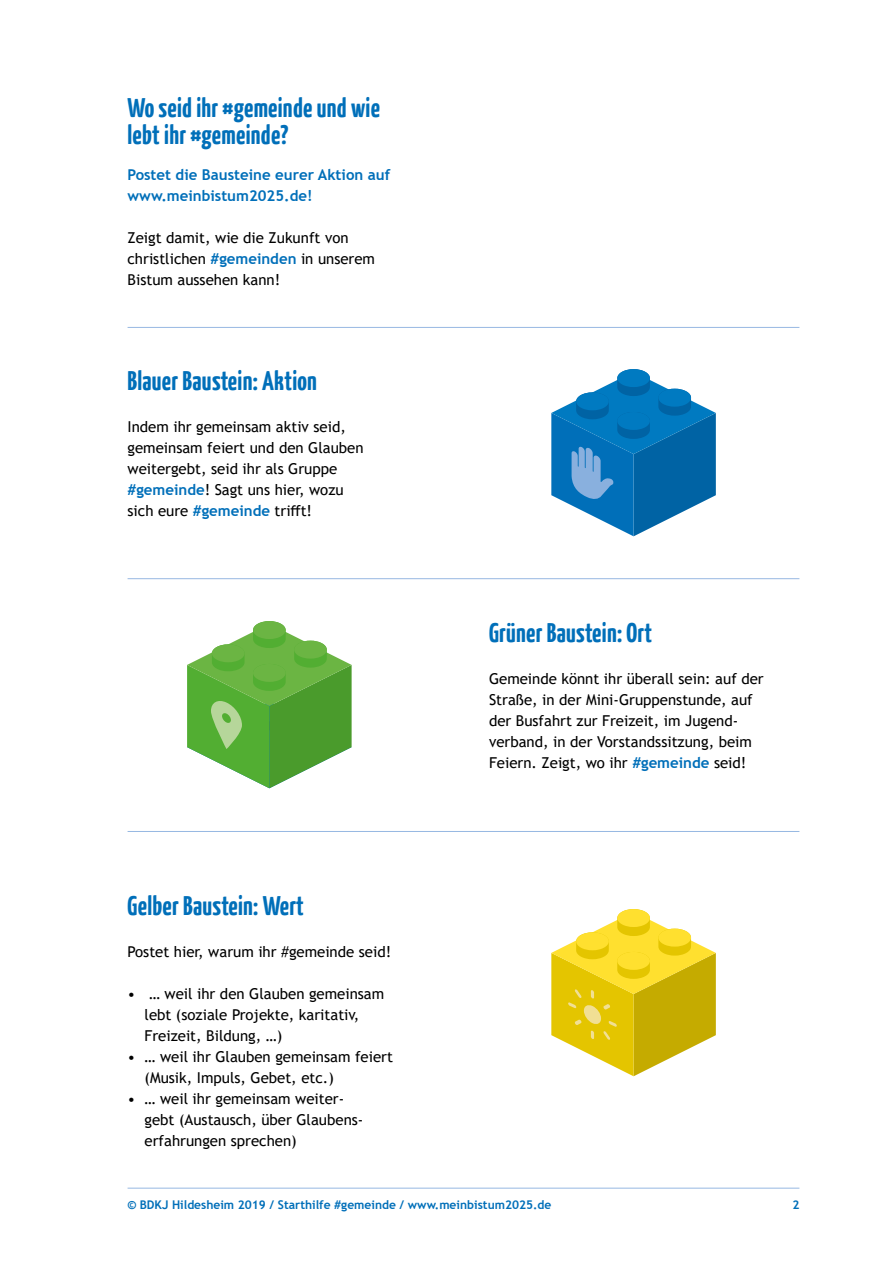
<style>
.page{position:relative;width:893px;height:1263px;background:#fff}
.page>*{position:absolute;margin:0;border:0;box-sizing:border-box;transform-origin:0 0}
.überschrift_2{font:700 27px/27px "BDKJ";color:#006fb9}
.fließ{font:15px/21px "Trebuchet MS";color:#000}
.fließ-2{font:700 15px/21px "Trebuchet MS";color:#006fb9}
.t1{font:700 12px "Trebuchet MS";color:#006fb9}
.s1{font-weight:700;color:#006fb9}
</style>
<div class="page">
<hr style="left:128px;top:1188px;width:671px;height:1px;background:#97b8e2">
<svg style="left:551px;top:369px;width:165px;height:167px"></svg>
<hr style="left:128px;top:327px;width:671px;height:1px;background:#97b8e2">
<hr style="left:128px;top:578px;width:671px;height:1px;background:#97b8e2">
<svg style="left:187px;top:621px;width:165px;height:167px"></svg>
<svg style="left:551px;top:909px;width:165px;height:167px"></svg>
<hr style="left:128px;top:831px;width:671px;height:1px;background:#97b8e2">
<p class="überschrift_2" style="left:128px;top:93px;width:254px">Wo seid ihr #gemeinde und wie lebt ihr #gemeinde?</p>
<p class="fließ-2" style="left:128px;top:164px;width:264px">Postet die Bausteine eurer Aktion auf www.meinbistum2025.de!</p>
<p class="fließ" style="left:128px;top:227px;width:249px">Zeigt damit, wie die Zukunft von christlichen <span class="s1">#gemeinden</span> in unserem<br>Bistum aussehen kann!</p>
<p class="überschrift_2" style="left:128px;top:366px;width:191px">Blauer Baustein: Aktion</p>
<p class="fließ" style="left:128px;top:416px;width:238px">Indem ihr gemeinsam aktiv seid, gemeinsam feiert und den Glauben weitergebt, seid ihr als Gruppe <span class="s1">#gemeinde</span>! Sagt uns hier, wozu sich eure <span class="s1">#gemeinde</span> trifft!</p>
<p class="überschrift_2" style="left:128px;top:891px;width:178px">Gelber Baustein: Wert</p>
<p class="fließ" style="left:128px;top:941px;width:265px">Postet hier, warum ihr #gemeinde seid!</p>
<p class="fließ" style="left:145px;top:983px;width:241px;text-indent:-17px">• … weil ihr den Glauben gemeinsam lebt (soziale Projekte, karitativ,<br>Freizeit, Bildung, …)</p>
<p class="fließ" style="left:145px;top:1046px;width:250px;text-indent:-17px">• … weil ihr Glauben gemeinsam feiert (Musik, Impuls, Gebet, etc.)</p>
<p class="fließ" style="left:145px;top:1088px;width:218px;text-indent:-17px">• … weil ihr gemeinsam weiter&shy;gebt (Austausch, über Glaubens&shy;erfahrungen sprechen)</p>
<p class="überschrift_2" style="left:489px;top:618px;width:165px">Grüner Baustein: Ort</p>
<p class="fließ" style="left:489px;top:668px;width:276px">Gemeinde könnt ihr überall sein: auf der Straße, in der Mini-Gruppenstunde, auf der Busfahrt zur Freizeit, im Jugend&shy;verband, in der Vorstandssitzung, beim Feiern. Zeigt, wo ihr <span class="s1">#gemeinde</span> seid!</p>
<p class="t1" style="left:128px;top:1197px;width:425px">© BDKJ Hildesheim 2019 / Starthilfe #gemeinde / www.meinbistum2025.de</p>
<p class="t1" style="left:792px;top:1197px;width:9px">2</p>
</div>
